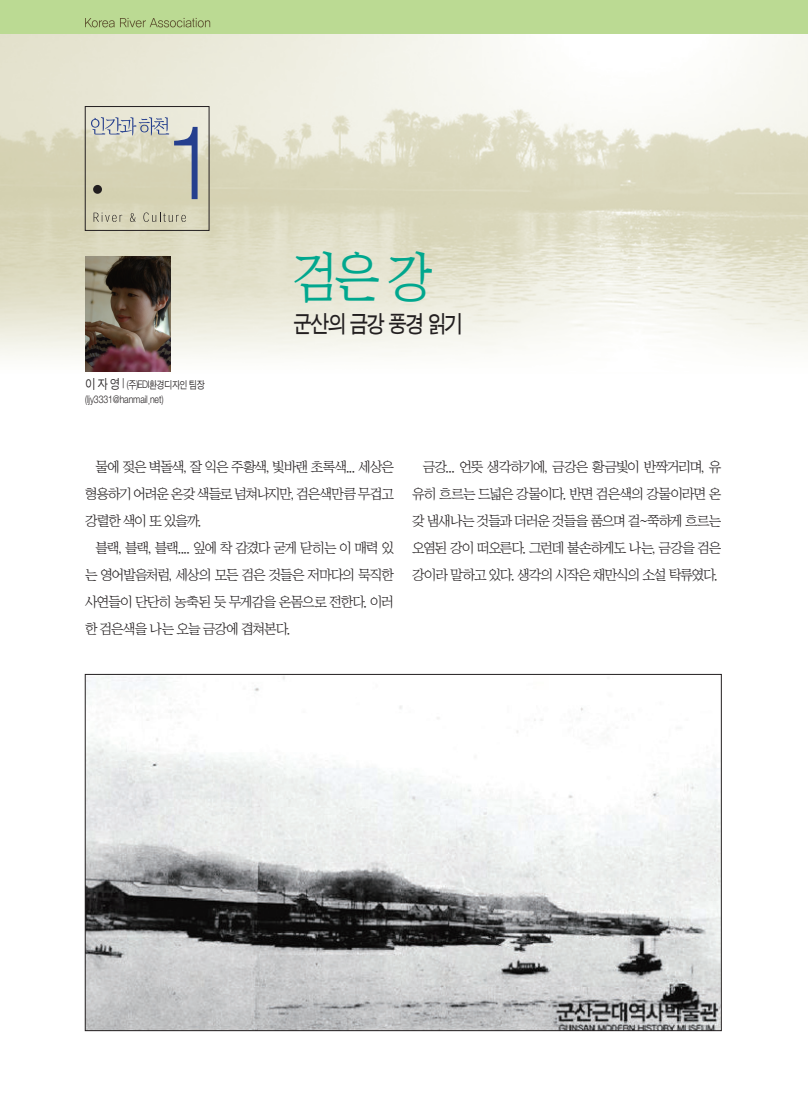
<style>
.page{position:relative;width:808px;height:1106px;background:#fff}
.page>*{position:absolute;margin:0;border:0;box-sizing:border-box;transform-origin:0 0}
.t1{font:57px "San Ns B";color:#00a78e;scale:.85 1}
.t2{font:24px "Sand Tg";letter-spacing:-.065em;color:#231f20;scale:.85 1}
.t3{font:14.25px/27px "San Ns M";letter-spacing:-.075em;color:#231f20;text-align:justify;scale:.95 1}
.t4{font:10.5px/15px "Sand Jg";letter-spacing:-.01em;color:#231f20;scale:.85 1}
.s1{font-size:13.5px}
</style>
<div class="page">
<div style="left:0;top:0;width:808px;height:34px;background:#bbda93"></div>
<svg style="left:85px;top:18px;width:125px;height:9px"></svg>
<img style="left:0;top:34px;width:807px;height:998px">
<div style="left:85px;top:106px;width:124px;height:125px;border:1px solid #231f20"></div>
<svg style="left:94px;top:212px;width:28px;height:10px"></svg>
<svg style="left:130px;top:213px;width:6px;height:9px"></svg>
<svg style="left:143px;top:212px;width:43px;height:10px"></svg>
<svg style="left:91px;top:117px;width:107px;height:82px;background:#c9c9b9"></svg>
<img style="left:87px;top:676px;width:632px;height:352px">
<img style="left:85px;top:256px;width:85px;height:115px">
<p class="t4" style="left:85px;top:378px;width:142px"><span class="s1">이 자 영 |</span> (주)EDI환경디자인 팀장 (ljy3331@hanmail.net)</p>
<h1 class="t1" style="left:293px;top:248px;width:165px">검은 강</h1>
<h2 class="t2" style="left:293px;top:312px;width:202px">군산의 금강 풍경 읽기</h2>
<p class="t3" style="left:85px;top:453px;width:327px;text-indent:11px">물에 젖은 벽돌색, 잘 익은 주황색, 빛바랜 초록색... 세상은 형용하기 어려운 온갖 색들로 넘쳐나지만, 검은색만큼 무겁고 강렬한 색이 또 있을까.</p>
<p class="t3" style="left:85px;top:534px;width:327px;text-indent:11px">블랙, 블랙, 블랙.... 잎에 착 감겼다 굳게 닫히는 이 매력 있 는 영어발음처럼, 세상의 모든 검은 것들은 저마다의 묵직한 사연들이 단단히 농축된 듯 무게감을 온몸으로 전한다. 이러 한 검은색을 나는 오늘 금강에 겹쳐본다.</p>
<p class="t3" style="left:412px;top:453px;width:327px;text-indent:11px">금강... 언뜻 생각하기에, 금강은 황금빛이 반짝거리며, 유 유히 흐르는 드넓은 강물이다. 반면 검은색의 강물이라면 온 갖 냄새나는 것들과 더러운 것들을 품으며 걸~쭉하게 흐르는 오염된 강이 떠오른다. 그런데 불손하게도 나는, 금강을 검은 강이라 말하고 있다. 생각의 시작은 채만식의 소설 탁류였다.</p>
</div>
